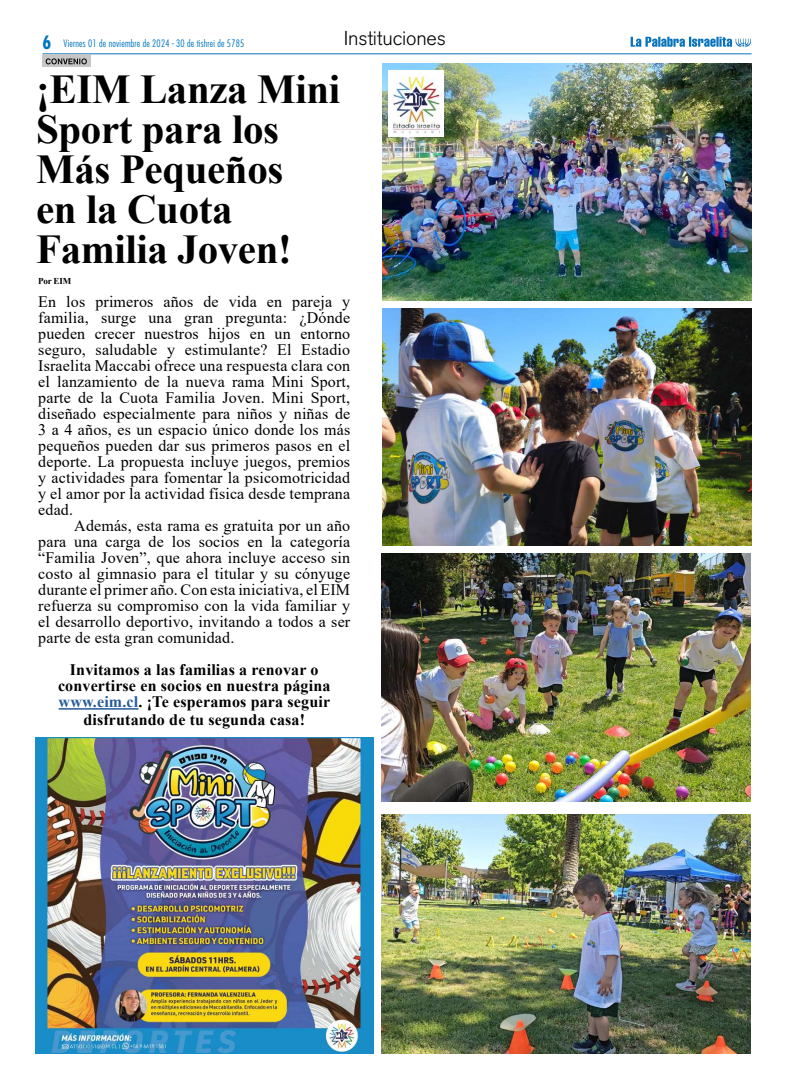
<style>
.page{position:relative;width:794px;height:1078px;background:#fff}
.page>*{position:absolute;margin:0;border:0;box-sizing:border-box;transform-origin:0 0}
.t1{font:700 41px/40px "Times New Roman";letter-spacing:-.01em;color:#000}
.t2{font:300 20px "Akzidenz Grotesk BQ";letter-spacing:-.01em;color:#000}
.t3{font:16px/16px "Times New Roman";letter-spacing:.01em;color:#000;text-align:justify}
.t4{font:700 16px/16px "Times New Roman";letter-spacing:.01em;color:#000;text-align:center}
.t5{font:300 condensed 10px "Futura Std";letter-spacing:.02em;color:#0075bf}
.t6{font:700 9px "Times New Roman";letter-spacing:-.02em;color:#000}
.s1{font-weight:700;font-size:18px}
.s2{color:#275b9b}
</style>
<div class="page">
<hr style="left:43px;top:53px;width:708px;height:1px;background:#0075bf">
<svg style="left:630px;top:37px;width:121px;height:10px"></svg>
<img style="left:382px;top:64px;width:369px;height:236px">
<img style="left:388px;top:70px;width:55px;height:66px">
<hr style="left:59px;top:708px;width:79px;height:1px;background:#275b9b">
<div style="left:43px;top:55px;width:48px;height:12px;background:#c6c6c6"></div>
<svg style="left:46px;top:58px;width:41px;height:6px"></svg>
<img style="left:382px;top:308px;width:369px;height:237px">
<div style="left:35px;top:737px;width:339px;height:316px;background:#198dc8"></div>
<img style="left:43px;top:737px;width:321px;height:316px">
<img style="left:381px;top:553px;width:369px;height:248px">
<img style="left:381px;top:814px;width:369px;height:238px">
<p class="t5" style="left:43px;top:38px;width:203px"><span class="s1">6</span> Viernes 01 de noviembre de 2024 - 30 de tishrei de 5785</p>
<p class="t2" style="left:344px;top:27px;width:104px">Instituciones</p>
<h1 class="t1" style="left:36px;top:68px;width:306px">¡EIM Lanza Mini<br>Sport para los<br>Más Pequeños<br>en la Cuota<br>Familia Joven!</h1>
<p class="t3" style="left:38px;top:293px;width:313px">En los primeros años de vida en pareja y familia, surge una gran pregunta: ¿Dónde pueden crecer nuestros hijos en un entorno seguro, saludable y estimulante? El Estadio Israelita Maccabi ofrece una respuesta clara con el lanzamiento de la nueva rama Mini Sport, parte de la Cuota Familia Joven. Mini Sport, diseñado especialmente para niños y niñas de 3 a 4 años, es un espacio único donde los más pequeños pueden dar sus primeros pasos en el deporte. La propuesta incluye juegos, premios y actividades para fomentar la psicomotricidad y el amor por la actividad física desde temprana edad.</p>
<p class="t3" style="left:38px;top:517px;width:313px;text-indent:36px">Además, esta rama es gratuita por un año para una carga de los socios en la categoría “Familia Joven”, que ahora incluye acceso sin costo al gimnasio para el titular y su cónyuge durante el primer año. Con esta iniciativa, el EIM refuerza su compromiso con la vida familiar y el desarrollo deportivo, invitando a todos a ser parte de esta gran comunidad.</p>
<p class="t4" style="left:58px;top:661px;width:274px">Invitamos a las familias a renovar o convertirse en socios en nuestra página <span class="s2">www.eim.cl</span>. ¡Te esperamos para seguir</p>
<p class="t4" style="left:83px;top:711px;width:223px">disfrutando de tu segunda casa!</p>
<p class="t6" style="left:38px;top:274px;width:35px">Por EIM</p>
</div>
